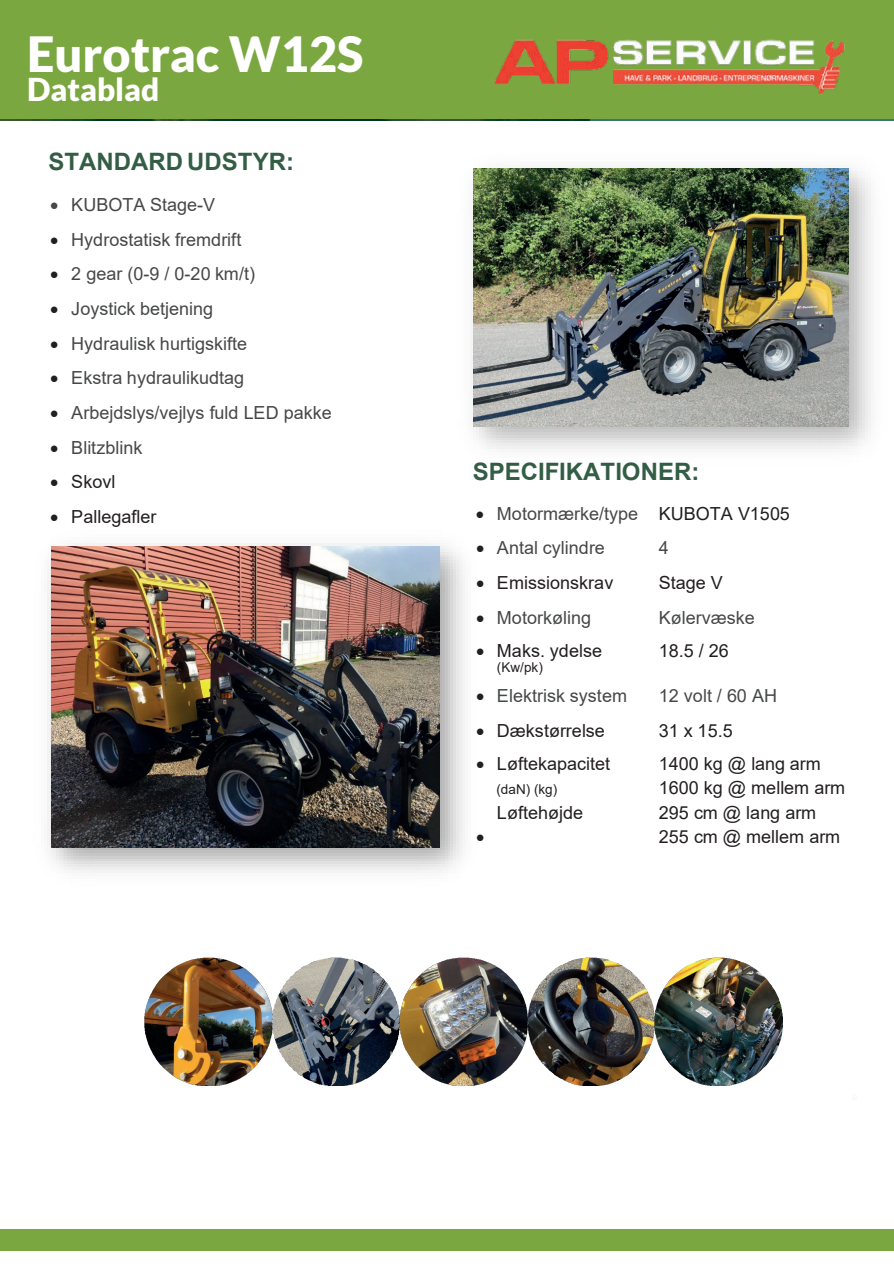
<style>
.page{position:relative;width:894px;height:1264px;background:#fff}
.page>*{position:absolute;margin:0;border:0;box-sizing:border-box;transform-origin:0 0}
.t1{font:900 48.45px "Lato";color:#fff}
.t2{font:700 48px "Arial";color:#fff}
.t3{font:900 31.5px "Lato";color:#fff}
.t4{font:700 24px "Arial";color:#345d45}
.t5{font:700 24px "Arial";color:#fff}
.t6{font:18px/34.7px "Arial";color:#464748}
.t7{font:18px/34.8px "Arial";color:#231f20}
.t8{font:13.5px "Arial";letter-spacing:.005em;color:#231f20}
.s1{color:#231f20}
</style>
<div class="page">
<img style="left:145px;top:957px;width:637px;height:127px">
<img style="left:473px;top:168px;width:398px;height:281px">
<img style="left:474px;top:168px;width:374px;height:258px">
<img style="left:47px;top:543px;width:418px;height:330px">
<img style="left:51px;top:546px;width:388px;height:301px">
<div style="left:0;top:0;width:893px;height:119px;background:#7ba740"></div>
<img style="left:493px;top:39px;width:352px;height:56px">
<div style="left:0;top:1229px;width:893px;height:21px;background:#7ba740"></div>
<h2 class="t2" style="left:45px;top:18px;width:343px">Eurotrac W12S</h2>
<h3 class="t5" style="left:45px;top:72px;width:103px">Datablad</h3>
<h1 class="t1" style="left:27px;top:27px;width:338px">Eurotrac W12S</h1>
<h3 class="t3" style="left:27px;top:71px;width:134px">Datablad</h3>
<h3 class="t4" style="left:48px;top:147px;width:247px">STANDARD UDSTYR:</h3>
<p class="t6" style="left:71px;top:189px;width:262px">KUBOTA Stage-V<br>Hydrostatisk fremdrift<br>2 gear (0-9 / 0-20 km/t)<br>Joystick betjening<br>Hydraulisk hurtigskifte<br>Ekstra hydraulikudtag<br>Arbejdslys/vejlys fuld LED pakke<br>Blitzblink</p>
<p class="t7" style="left:71px;top:466px;width:87px">Skovl<br>Pallegafler</p>
<h3 class="t4" style="left:472px;top:457px;width:228px">SPECIFIKATIONER:</h3>
<p class="t6" style="left:497px;top:498px;width:294px;line-height:33.6px">Motormærke/type <span class="s1">KUBOTA V1505<br></span>Antal cylindre</p>
<p class="t6" style="left:658px;top:532px;width:12px">4</p>
<p class="t7" style="left:497px;top:566px;width:118px">Emissionskrav</p>
<p class="t7" style="left:658px;top:566px;width:66px">Stage V</p>
<p class="t6" style="left:497px;top:601px;width:96px">Motorkøling</p>
<p class="t6" style="left:658px;top:601px;width:98px">Kølervæske</p>
<p class="t7" style="left:497px;top:634px;width:107px">Maks. ydelse</p>
<p class="t7" style="left:658px;top:634px;width:71px">18.5 / 26</p>
<p class="t8" style="left:497px;top:662px;width:47px">(Kw/pk)</p>
<p class="t6" style="left:497px;top:680px;width:132px">Elektrisk system</p>
<p class="t6" style="left:658px;top:680px;width:120px">12 volt / 60 AH</p>
<p class="t7" style="left:497px;top:714px;width:109px">Dækstørrelse</p>
<p class="t7" style="left:658px;top:714px;width:75px">31 x 15.5</p>
<p class="t7" style="left:497px;top:747px;width:115px">Løftekapacitet</p>
<p class="t7" style="left:658px;top:747px;width:164px">1400 kg @ lang arm</p>
<p class="t8" style="left:496px;top:783px;width:62px">(daN) (kg)</p>
<p class="t7" style="left:658px;top:771px;width:188px">1600 kg @ mellem arm</p>
<p class="t7" style="left:497px;top:797px;width:88px">Løftehøjde</p>
<p class="t7" style="left:658px;top:802px;width:183px;line-height:23.7px">295 cm @ lang arm<br>255 cm @ mellem arm</p>
</div>
